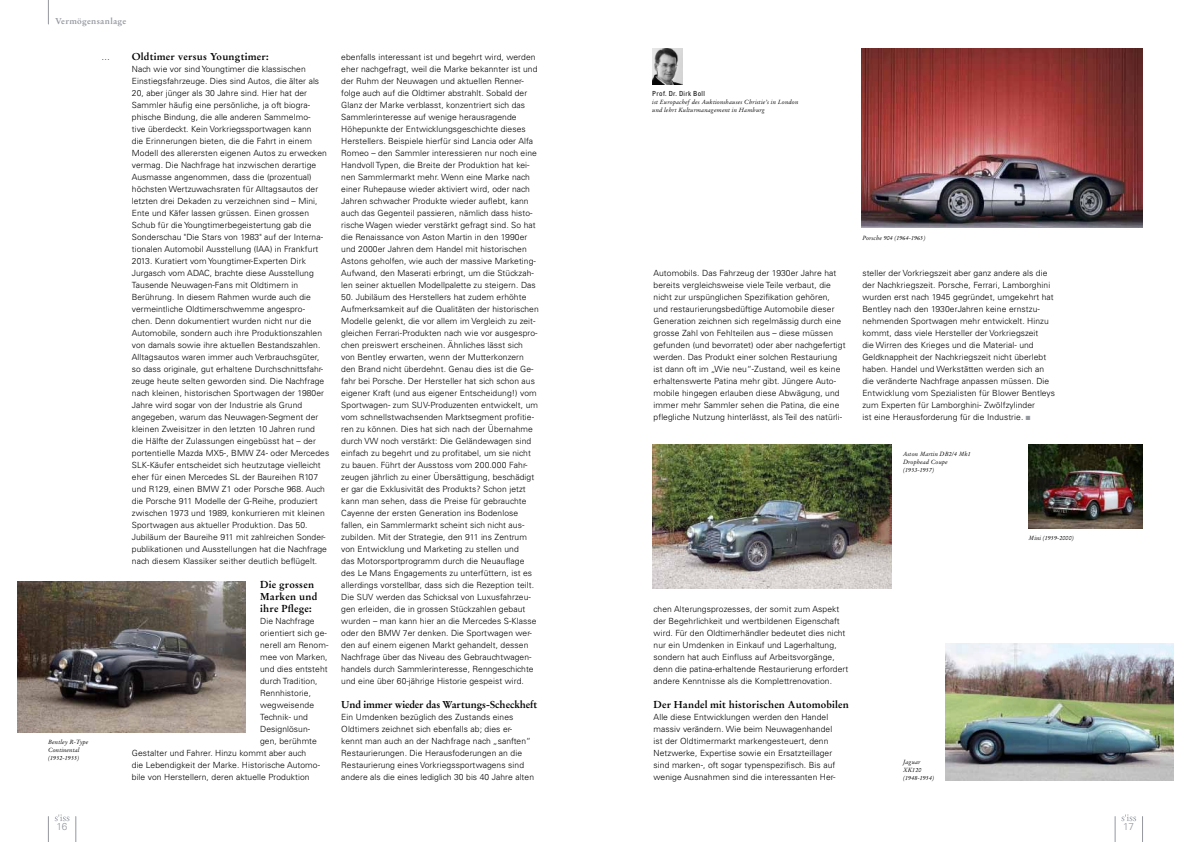
<style>
.page{position:relative;width:1191px;height:842px;background:#fff}
.page>*{position:absolute;margin:0;border:0;box-sizing:border-box;transform-origin:0 0}
.t1{font:700 10px/12px "Stempel Garamond";letter-spacing:.015em;color:#000}
.t2{font:700 10px "Stempel Garamond";letter-spacing:-.01em;color:#000}
.t3{font:300 10px "Univers";color:#93979e}
.t4{font:300 8.5px/12px "Univers";letter-spacing:.01em;color:#000}
.t5{font:700 8.5px "Stempel Garamond";letter-spacing:.03em;color:#93979e}
.t6{font:condensed 7px "Univers";letter-spacing:.05em;color:#000}
.t7{font:italic 6px/8px "Stempel Garamond";letter-spacing:.01em;color:#000}
</style>
<div class="page">
<img style="left:861px;top:48px;width:281px;height:180px">
<img style="left:18px;top:581px;width:228px;height:151px">
<img style="left:945px;top:644px;width:228px;height:136px">
<img style="left:652px;top:48px;width:30px;height:36px">
<img style="left:1028px;top:444px;width:114px;height:84px">
<img style="left:652px;top:444px;width:239px;height:144px">
<svg style="left:1114px;top:816px;width:1px;height:26px"></svg>
<svg style="left:1142px;top:816px;width:1px;height:26px"></svg>
<svg style="left:1121px;top:814px;width:15px;height:7px"></svg>
<svg style="left:48px;top:816px;width:1px;height:26px"></svg>
<svg style="left:76px;top:816px;width:1px;height:26px"></svg>
<svg style="left:55px;top:814px;width:14px;height:7px"></svg>
<svg style="left:48px;top:1px;width:1px;height:23px"></svg>
<p class="t5" style="left:55px;top:16px;width:73px">Vermögensanlage</p>
<p class="t4" style="left:102px;top:51px;width:10px">…</p>
<p class="t7" style="left:48px;top:738px;width:42px">Bentley R-Type<br>Continental (1952-1955)</p>
<p class="t1" style="left:132px;top:51px;width:138px">Oldtimer versus Youngtimer:</p>
<p class="t4" style="left:132px;top:63px;width:199px">Nach wie vor sind Youngtimer die klassischen Einstiegsfahrzeuge. Dies sind Autos, die älter als 20, aber jünger als 30 Jahre sind. Hier hat der Sammler häufig eine persönliche, ja oft biogra&shy;phische Bindung, die alle anderen Sammelmo-<br>tive überdeckt. Kein Vorkriegssportwagen kann<br>die Erinnerungen bieten, die die Fahrt in einem Modell des allerersten eigenen Autos zu erwecken vermag. Die Nachfrage hat inzwischen derartige Ausmasse angenommen, dass die (prozentual) höchsten Wertzuwachsraten für Alltagsautos der letzten drei Dekaden zu verzeichnen sind – Mini, Ente und Käfer lassen grüssen. Einen grossen Schub für die Youngtimerbegeistertung gab die Sonderschau "Die Stars von 1983" auf der Interna&shy;tionalen Automobil Ausstellung (IAA) in Frankfurt 2013. Kuratiert vom Youngtimer-Experten Dirk Jurgasch vom ADAC, brachte diese Ausstellung Tausende Neuwagen-Fans mit Oldtimern in Berührung. In diesem Rahmen wurde auch die vermeintliche Oldtimerschwemme angespro-<br>chen. Denn dokumentiert wurden nicht nur die Automobile, sondern auch ihre Produktionszahlen von damals sowie ihre aktuellen Bestandszahlen.<br>Alltagsautos waren immer auch Verbrauchsgüter, so dass originale, gut erhaltene Durchschnittsfahr&shy;zeuge heute selten geworden sind. Die Nachfrage nach kleinen, historischen Sportwagen der 1980er Jahre wird sogar von der Industrie als Grund angegeben, warum das Neuwagen-Segment der kleinen Zweisitzer in den letzten 10 Jahren rund<br>die Hälfte der Zulassungen eingebüsst hat – der portentielle Mazda MX5-, BMW Z4- oder Mercedes SLK-Käufer entscheidet sich heutzutage vielleicht eher für einen Mercedes SL der Baureihen R107 und R129, einen BMW Z1 oder Porsche 968. Auch die Porsche 911 Modelle der G-Reihe, produziert zwischen 1973 und 1989, konkurrieren mit kleinen Sportwagen aus aktueller Produktion. Das 50.<br>Jubiläum der Baureihe 911 mit zahlreichen Sonder&shy;publikationen und Ausstellungen hat die Nachfrage nach diesem Klassiker seither deutlich beflügelt.</p>
<p class="t1" style="left:260px;top:579px;width:59px">Die grossen<br>Marken und ihre Pflege:</p>
<p class="t4" style="left:260px;top:615px;width:56px">Die Nachfrage</p>
<p class="t4" style="left:260px;top:627px;width:68px">orientiert sich ge-</p>
<p class="t4" style="left:260px;top:639px;width:70px">nerell am Renom-</p>
<p class="t4" style="left:260px;top:651px;width:69px">mee von Marken,</p>
<p class="t4" style="left:260px;top:663px;width:69px">und dies entsteht</p>
<p class="t4" style="left:260px;top:675px;width:59px">durch Tradition,</p>
<p class="t4" style="left:260px;top:687px;width:52px">Rennhistorie,</p>
<p class="t4" style="left:260px;top:699px;width:55px">wegweisende</p>
<p class="t4" style="left:260px;top:711px;width:49px">Technik- und</p>
<p class="t4" style="left:260px;top:723px;width:52px">Designlösun-</p>
<p class="t4" style="left:260px;top:735px;width:58px">gen, berühmte</p>
<p class="t4" style="left:132px;top:747px;width:176px">Gestalter und Fahrer. Hinzu kommt aber auch</p>
<p class="t4" style="left:132px;top:759px;width:190px">die Lebendigkeit der Marke. Historische Automo-</p>
<p class="t4" style="left:132px;top:771px;width:179px">bile von Herstellern, deren aktuelle Produktion</p>
<p class="t4" style="left:341px;top:51px;width:198px">ebenfalls interessant ist und begehrt wird, werden eher nachgefragt, weil die Marke bekannter ist und der Ruhm der Neuwagen und aktuellen Renner&shy;folge auch auf die Oldtimer abstrahlt. Sobald der Glanz der Marke verblasst, konzentriert sich das Sammlerinteresse auf wenige herausragende Höhepunkte der Entwicklungsgeschichte dieses Herstellers. Beispiele hierfür sind Lancia oder Alfa Romeo – den Sammler interessieren nur noch eine Handvoll Typen, die Breite der Produktion hat kei&shy;nen Sammlermarkt mehr. Wenn eine Marke nach einer Ruhepause wieder aktiviert wird, oder nach Jahren schwacher Produkte wieder auflebt, kann auch das Gegenteil passieren, nämlich dass histo&shy;rische Wagen wieder verstärkt gefragt sind. So hat die Renaissance von Aston Martin in den 1990er und 2000er Jahren dem Handel mit historischen Astons geholfen, wie auch der massive Marketing-Aufwand, den Maserati erbringt, um die Stückzah&shy;len seiner aktuellen Modellpalette zu steigern. Das</p>
<p class="t4" style="left:341px;top:291px;width:199px">50. Jubiläum des Herstellers hat zudem erhöhte Aufmerksamkeit auf die Qualitäten der historischen Modelle gelenkt, die vor allem im Vergleich zu zeit&shy;gleichen Ferrari-Produkten nach wie vor ausgespro&shy;chen preiswert erscheinen. Ähnliches lässt sich<br>von Bentley erwarten, wenn der Mutterkonzern den Brand nicht überdehnt. Genau dies ist die Ge&shy;fahr bei Porsche. Der Hersteller hat sich schon aus eigener Kraft (und aus eigener Entscheidung!) vom Sportwagen- zum SUV-Produzenten entwickelt, um vom schnellstwachsenden Marktsegment profitie&shy;ren zu können. Dies hat sich nach der Übernahme durch VW noch verstärkt: Die Geländewagen sind einfach zu begehrt und zu profitabel, um sie nicht zu bauen. Führt der Ausstoss vom 200.000 Fahr&shy;zeugen jährlich zu einer Übersättigung, beschädigt er gar die Exklusivität des Produkts? Schon jetzt kann man sehen, dass die Preise für gebrauchte Cayenne der ersten Generation ins Bodenlose fallen, ein Sammlermarkt scheint sich nicht aus&shy;zubilden. Mit der Strategie, den 911 ins Zentrum von Entwicklung und Marketing zu stellen und<br>das Motorsportprogramm durch die Neuauflage des Le Mans Engagements zu unterfüttern, ist es allerdings vorstellbar, dass sich die Rezeption teilt.<br>Die SUV werden das Schicksal von Luxusfahrzeu&shy;gen erleiden, die in grossen Stückzahlen gebaut wurden – man kann hier an die Mercedes S-Klasse oder den BMW 7er denken. Die Sportwagen wer&shy;den auf einem eigenen Markt gehandelt, dessen Nachfrage über das Niveau des Gebrauchtwagen&shy;handels durch Sammlerinteresse, Renngeschichte und eine über 60-jährige Historie gespeist wird.</p>
<p class="t2" style="left:341px;top:699px;width:197px">Und immer wieder das Wartungs-Scheckheft</p>
<p class="t4" style="left:341px;top:711px;width:194px">Ein Umdenken bezüglich des Zustands eines Oldtimers zeichnet sich ebenfalls ab; dies er&shy;kennt man auch an der Nachfrage nach „sanften“ Restaurierungen. Die Herausfoderungen an die Restaurierung eines Vorkriegssportwagens sind andere als die eines lediglich 30 bis 40 Jahre alten</p>
<p class="t6" style="left:652px;top:90px;width:54px">Prof. Dr. Dirk Boll</p>
<p class="t7" style="left:652px;top:98px;width:148px">ist Europachef des Auktionshauses Christie’s in London und lehrt Kulturmanagement in Hamburg</p>
<p class="t4" style="left:653px;top:267px;width:193px">Automobils. Das Fahrzeug der 1930er Jahre hat bereits vergleichsweise viele Teile verbaut, die nicht zur urspünglichen Spezifikation gehören, und restaurierungsbedüftige Automobile dieser Generation zeichnen sich regelmässig durch eine grosse Zahl von Fehlteilen aus – diese müssen gefunden (und bevorratet) oder aber nachgefertigt werden. Das Produkt einer solchen Restauriung ist dann oft im „Wie neu“-Zustand, weil es keine erhaltenswerte Patina mehr gibt. Jüngere Auto&shy;mobile hingegen erlauben diese Abwägung, und immer mehr Sammler sehen die Patina, die eine pflegliche Nutzung hinterlässt, als Teil des natürli-</p>
<p class="t7" style="left:862px;top:234px;width:64px">Porsche 904 (1964-1965)</p>
<p class="t4" style="left:862px;top:267px;width:194px">steller der Vorkriegszeit aber ganz andere als die der Nachkriegszeit. Porsche, Ferrari, Lamborghini wurden erst nach 1945 gegründet, umgekehrt hat Bentley nach den 1930erJahren keine ernstzu&shy;nehmenden Sportwagen mehr entwickelt. Hinzu kommt, dass viele Hersteller der Vorkriegszeit<br>die Wirren des Krieges und die Material- und Geldknappheit der Nachkriegszeit nicht überlebt haben. Handel und Werkstätten werden sich an die veränderte Nachfrage anpassen müssen. Die Entwicklung vom Spezialisten für Blower Bentleys zum Experten für Lamborghini- Zwölfzylinder<br>ist eine Herausforderung für die Industrie.</p>
<p class="t7" style="left:903px;top:450px;width:69px">Aston Martin DB2/4 Mk1<br>Drophead Coupe (1953-1957)</p>
<p class="t7" style="left:1028px;top:534px;width:47px">Mini (1959-2000)</p>
<p class="t4" style="left:653px;top:603px;width:196px">chen Alterungsprozesses, der somit zum Aspekt der Begehrlichkeit und wertbildenen Eigenschaft wird. Für den Oldtimerhändler bedeutet dies nicht nur ein Umdenken in Einkauf und Lagerhaltung, sondern hat auch Einfluss auf Arbeitsvorgänge, denn die patina-erhaltende Restaurierung erfordert andere Kenntnisse als die Komplettrenovation.</p>
<p class="t1" style="left:653px;top:699px;width:197px">Der Handel mit historischen Automobilen</p>
<p class="t4" style="left:653px;top:711px;width:183px">Alle diese Entwicklungen werden den Handel massiv verändern. Wie beim Neuwagenhandel ist der Oldtimermarkt markengesteuert, denn Netzwerke, Expertise sowie ein Ersatzteillager sind marken-, oft sogar typenspezifisch. Bis auf wenige Ausnahmen sind die interessanten Her-</p>
<p class="t7" style="left:903px;top:758px;width:32px">Jaguar<br>XK120 (1948-1954)</p>
<p class="t3" style="left:56px;top:821px;width:12px">16</p>
<p class="t3" style="left:1123px;top:821px;width:12px">17</p>
</div>
